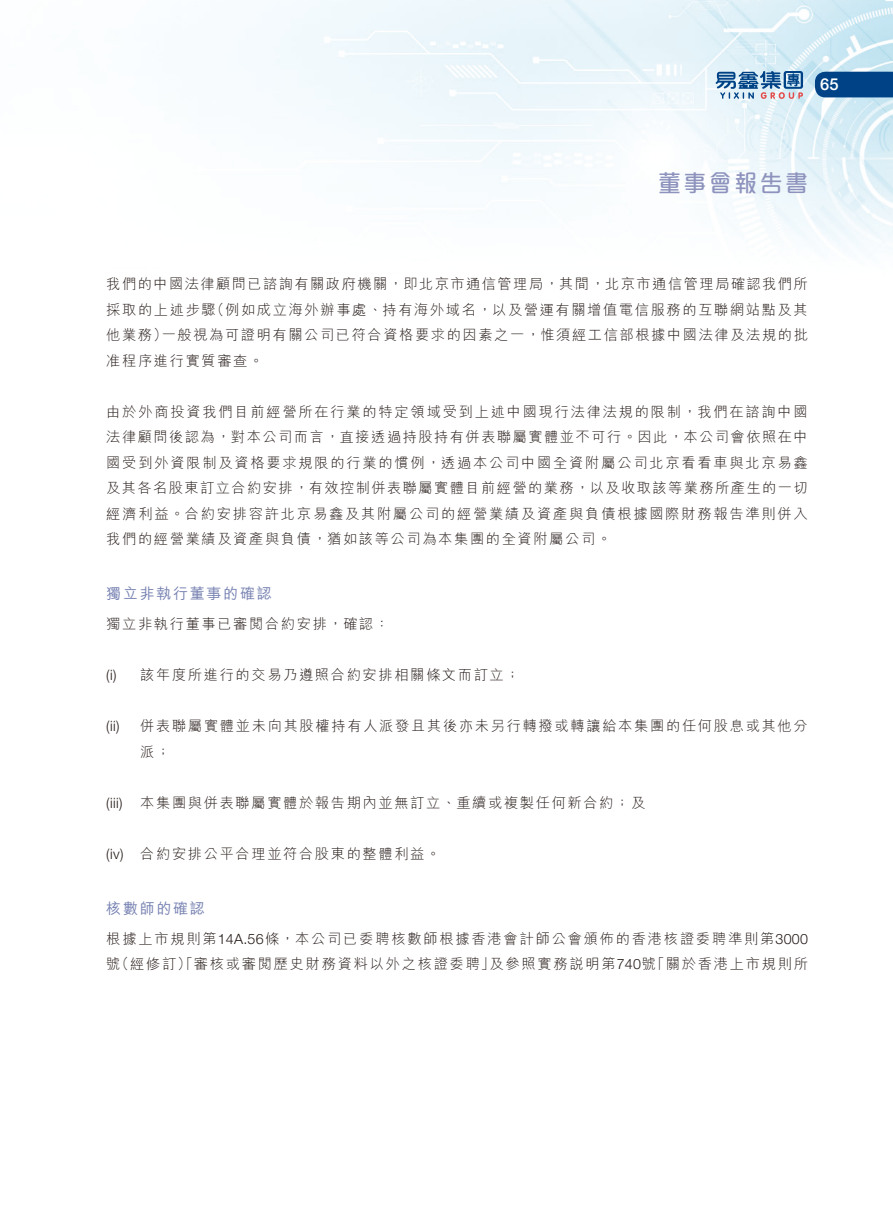
<style>
.page{position:relative;width:893px;height:1212px;background:#fff}
.page>*{position:absolute;margin:0;border:0;box-sizing:border-box;transform-origin:0 0}
.t1{font:500 24px "M Elle HK";letter-spacing:.115em;color:#8d93bd;scale:.95 1}
.t2{font:500 16.5px "Helvetica Neue";color:#fff}
.t3{font:500 15px "M Hei HK";letter-spacing:.115em;color:#747fb0}
.t4{font:300 14.25px/25.5px "M Hei HK";letter-spacing:.115em;color:#231916;text-align:justify}
.t5{font:300 14.25px "Helvetica Neue";color:#231916}
.s1{font-family:"Helvetica Neue"}
</style>
<div class="page">
<img style="left:273px;top:0;width:620px;height:249px">
<div style="left:815px;top:72px;width:78px;height:25px;background:#004286"></div>
<svg style="left:716px;top:71px;width:87px;height:28px;background:#88a5c3"></svg>
<p class="t2" style="left:820px;top:74px;width:20px">65</p>
<h1 class="t1" style="left:658px;top:166px;width:159px">董事會報告書</h1>
<p class="t4" style="left:106px;top:271px;width:703px">我們的中國法律顧問已諮詢有關政府機關，即北京市通信管理局，其間，北京市通信管理局確認我們所採取的上述步驟（例如成立海外辦事處、持有海外域名，以及營運有關增值電信服務的互聯網站點及其他業務）一般視為可證明有關公司已符合資格要求的因素之一，惟須經工信部根據中國法律及法規的批准程序進行實質審查。</p>
<p class="t4" style="left:106px;top:398px;width:703px">由於外商投資我們目前經營所在行業的特定領域受到上述中國現行法律法規的限制，我們在諮詢中國法律顧問後認為，對本公司而言，直接透過持股持有併表聯屬實體並不可行。因此，本公司會依照在中國受到外資限制及資格要求規限的行業的慣例，透過本公司中國全資附屬公司北京看看車與北京易鑫及其各名股東訂立合約安排，有效控制併表聯屬實體目前經營的業務，以及收取該等業務所產生的一切經濟利益。合約安排容許北京易鑫及其附屬公司的經營業績及資產與負債根據國際財務報告準則併入我們的經營業績及資產與負債，猶如該等公司為本集團的全資附屬公司。</p>
<p class="t3" style="left:106px;top:583px;width:167px">獨立非執行董事的確認</p>
<p class="t4" style="left:106px;top:611px;width:284px">獨立非執行董事已審閱合約安排，確認：</p>
<p class="t4" style="left:106px;top:662px;width:415px"><span class="s1">(i)</span> 該年度所進行的交易乃遵照合約安排相關條文而訂立；</p>
<p class="t5" style="left:106px;top:717px;width:15px">(ii)</p>
<p class="t4" style="left:140px;top:713px;width:669px">併表聯屬實體並未向其股權持有人派發且其後亦未另行轉撥或轉讓給本集團的任何股息或其他分派；</p>
<p class="t5" style="left:106px;top:794px;width:18px">(iii)</p>
<p class="t4" style="left:140px;top:789px;width:506px">本集團與併表聯屬實體於報告期內並無訂立、重續或複製任何新合約；及</p>
<p class="t4" style="left:106px;top:840px;width:336px"><span class="s1">(iv)</span> 合約安排公平合理並符合股東的整體利益。</p>
<p class="t3" style="left:106px;top:897px;width:100px">核數師的確認</p>
<p class="t4" style="left:106px;top:925px;width:703px">根據上市規則第<span class="s1">14A.56</span>條，本公司已委聘核數師根據香港會計師公會頒佈的香港核證委聘準則第<span class="s1">3000</span>號（經修訂）「審核或審閱歷史財務資料以外之核證委聘」及參照實務說明第<span class="s1">740</span>號「關於香港上市規則所</p>
</div>
